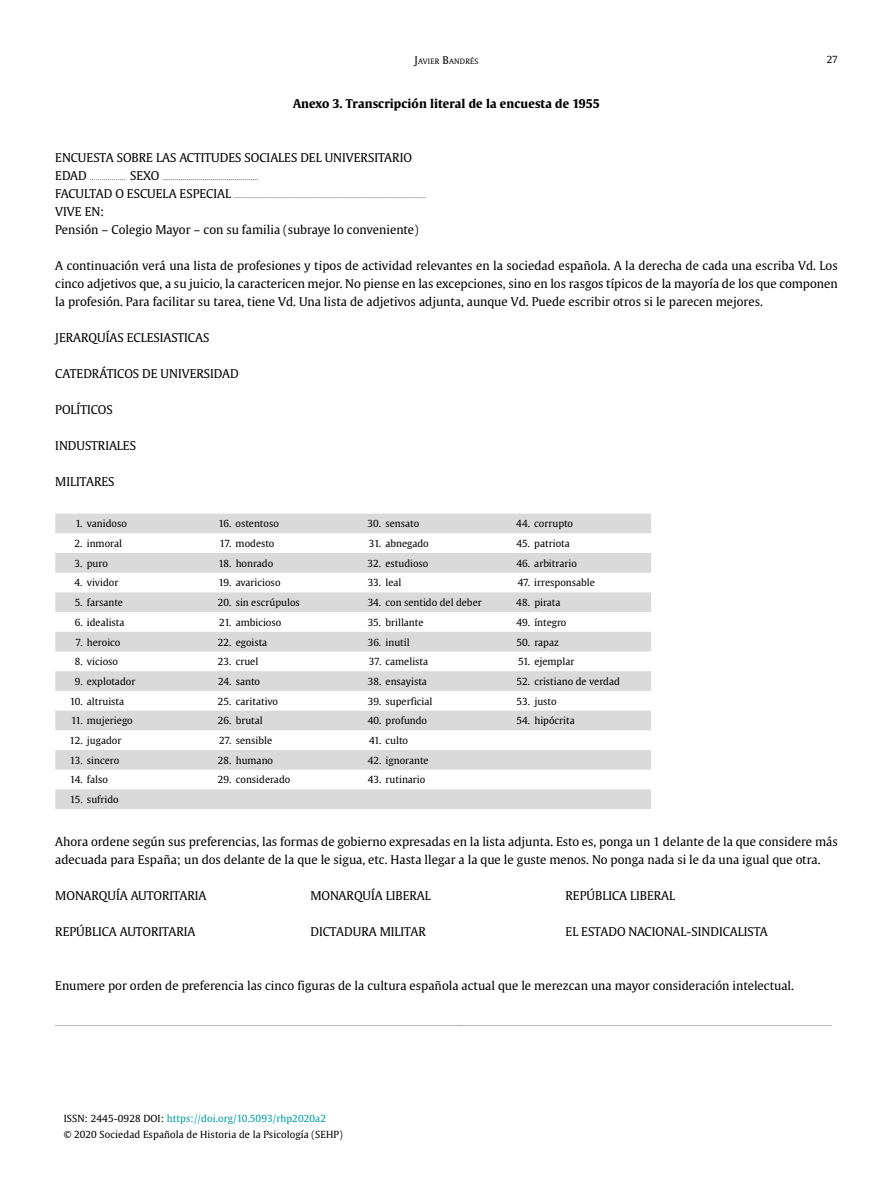
<style>
.page{position:relative;width:893px;height:1191px;background:#fff}
.page>*{position:absolute;margin:0;border:0;box-sizing:border-box;transform-origin:0 0}
.t1{font:12px/18px "Gulliver";color:#000}
.t2{font:700 12px "Gulliver";letter-spacing:.01em;color:#000}
.t3{font:9.75px/15.6px "Gulliver";color:#000}
.t4{font:7.35px "Gulliver";letter-spacing:.035em;color:#000}
.t5{font:6px "Gulliver";color:#000}
.s1{font-size:10.5px}
.s2{font-size:12px}
.s3{color:#009aa6}
</style>
<div class="page">
<svg style="left:55px;top:513px;width:596px;height:296px;fill:#dadada"></svg>
<p class="t4" style="left:414px;top:56px;width:65px"><span class="s1">J</span>AVIER <span class="s1">B</span>ANDRÉS</p>
<p class="t3" style="left:827px;top:52px;width:12px">27</p>
<p class="t2" style="left:293px;top:96px;width:308px">Anexo 3. Transcripción literal de la encuesta de 1955</p>
<p class="t1" style="left:55px;top:149px;width:358px">ENCUESTA SOBRE LAS ACTITUDES SOCIALES DEL UNIVERSITARIO</p>
<p class="t5" style="left:55px;top:174px;width:205px"><span class="s2">EDAD</span> ……………… <span class="s2">SEXO</span> …………………………………………</p>
<p class="t5" style="left:55px;top:192px;width:372px"><span class="s2">FACULTAD O ESCUELA ESPECIAL</span> ……………………………………………………………………………………</p>
<p class="t1" style="left:55px;top:203px;width:365px">VIVE EN:<br>Pensión – Colegio Mayor – con su familia (subraye lo conveniente)</p>
<p class="t1" style="left:55px;top:257px;width:784px;text-align:justify">A continuación verá una lista de profesiones y tipos de actividad relevantes en la sociedad española. A la derecha de cada una escriba Vd. Los cinco adjetivos que, a su juicio, la caractericen mejor. No piense en las excepciones, sino en los rasgos típicos de la mayoría de los que componen la profesión. Para facilitar su tarea, tiene Vd. Una lista de adjetivos adjunta, aunque Vd. Puede escribir otros si le parecen mejores.</p>
<p class="t1" style="left:55px;top:329px;width:156px">JERARQUÍAS ECLESIASTICAS</p>
<p class="t1" style="left:55px;top:365px;width:185px">CATEDRÁTICOS DE UNIVERSIDAD</p>
<p class="t1" style="left:55px;top:401px;width:59px">POLÍTICOS</p>
<p class="t1" style="left:55px;top:437px;width:82px">INDUSTRIALES</p>
<p class="t1" style="left:55px;top:473px;width:61px">MILITARES</p>
<p class="t3" style="left:75px;top:516px;width:53px">1. vanidoso</p>
<p class="t3" style="left:218px;top:516px;width:62px">16. ostentoso</p>
<p class="t3" style="left:368px;top:516px;width:53px">30. sensato</p>
<p class="t3" style="left:516px;top:516px;width:58px">44. corrupto</p>
<p class="t3" style="left:75px;top:535px;width:49px">2. inmoral</p>
<p class="t3" style="left:220px;top:535px;width:56px">17. modesto</p>
<p class="t3" style="left:369px;top:535px;width:61px">31. abnegado</p>
<p class="t3" style="left:516px;top:535px;width:55px">45. patriota</p>
<p class="t3" style="left:75px;top:555px;width:35px">3. puro</p>
<p class="t3" style="left:219px;top:555px;width:56px">18. honrado</p>
<p class="t3" style="left:368px;top:555px;width:62px">32. estudioso</p>
<p class="t3" style="left:516px;top:555px;width:62px">46. arbitrario</p>
<p class="t3" style="left:75px;top:575px;width:45px">4. vividor</p>
<p class="t3" style="left:219px;top:575px;width:63px">19. avaricioso</p>
<p class="t3" style="left:368px;top:575px;width:35px">33. leal</p>
<p class="t3" style="left:518px;top:575px;width:79px">47. irresponsable</p>
<p class="t3" style="left:75px;top:595px;width:50px">5. farsante</p>
<p class="t3" style="left:218px;top:595px;width:84px">20. sin escrúpulos</p>
<p class="t3" style="left:368px;top:595px;width:116px">34. con sentido del deber</p>
<p class="t3" style="left:516px;top:595px;width:46px">48. pirata</p>
<p class="t3" style="left:75px;top:614px;width:51px">6. idealista</p>
<p class="t3" style="left:219px;top:614px;width:64px">21. ambicioso</p>
<p class="t3" style="left:368px;top:614px;width:57px">35. brillante</p>
<p class="t3" style="left:516px;top:614px;width:52px">49. íntegro</p>
<p class="t3" style="left:76px;top:634px;width:46px">7. heroico</p>
<p class="t3" style="left:218px;top:634px;width:51px">22. egoista</p>
<p class="t3" style="left:368px;top:634px;width:44px">36. inutil</p>
<p class="t3" style="left:517px;top:634px;width:44px">50. rapaz</p>
<p class="t3" style="left:75px;top:654px;width:45px">8. vicioso</p>
<p class="t3" style="left:218px;top:654px;width:42px">23. cruel</p>
<p class="t3" style="left:369px;top:654px;width:61px">37. camelista</p>
<p class="t3" style="left:518px;top:654px;width:58px">51. ejemplar</p>
<p class="t3" style="left:75px;top:673px;width:62px">9. explotador</p>
<p class="t3" style="left:218px;top:673px;width:44px">24. santo</p>
<p class="t3" style="left:368px;top:673px;width:61px">38. ensayista</p>
<p class="t3" style="left:517px;top:673px;width:105px">52. cristiano de verdad</p>
<p class="t3" style="left:70px;top:693px;width:56px">10. altruista</p>
<p class="t3" style="left:218px;top:693px;width:62px">25. caritativo</p>
<p class="t3" style="left:368px;top:693px;width:66px">39. superficial</p>
<p class="t3" style="left:517px;top:693px;width:41px">53. justo</p>
<p class="t3" style="left:71px;top:713px;width:63px">11. mujeriego</p>
<p class="t3" style="left:218px;top:713px;width:46px">26. brutal</p>
<p class="t3" style="left:368px;top:713px;width:61px">40. profundo</p>
<p class="t3" style="left:517px;top:713px;width:60px">54. hipócrita</p>
<p class="t3" style="left:70px;top:732px;width:53px">12. jugador</p>
<p class="t3" style="left:219px;top:732px;width:54px">27. sensible</p>
<p class="t3" style="left:369px;top:732px;width:40px">41. culto</p>
<p class="t3" style="left:70px;top:752px;width:51px">13. sincero</p>
<p class="t3" style="left:218px;top:752px;width:57px">28. humano</p>
<p class="t3" style="left:368px;top:752px;width:62px">42. ignorante</p>
<p class="t3" style="left:70px;top:772px;width:40px">14. falso</p>
<p class="t3" style="left:218px;top:772px;width:74px">29. considerado</p>
<p class="t3" style="left:368px;top:772px;width:59px">43. rutinario</p>
<p class="t3" style="left:70px;top:791px;width:50px">15. sufrido</p>
<p class="t1" style="left:55px;top:833px;width:784px">Ahora ordene según sus preferencias, las formas de gobierno expresadas en la lista adjunta. Esto es, ponga un 1 delante de la que considere más adecuada para España; un dos delante de la que le sigua, etc. Hasta llegar a la que le guste menos. No ponga nada si le da una igual que otra.</p>
<p class="t1" style="left:55px;top:887px;width:153px">MONARQUÍA AUTORITARIA</p>
<p class="t1" style="left:310px;top:887px;width:122px">MONARQUÍA LIBERAL</p>
<p class="t1" style="left:566px;top:887px;width:111px">REPÚBLICA LIBERAL</p>
<p class="t1" style="left:55px;top:923px;width:142px">REPÚBLICA AUTORITARIA</p>
<p class="t1" style="left:310px;top:923px;width:117px">DICTADURA MILITAR</p>
<p class="t1" style="left:566px;top:923px;width:204px">EL ESTADO NACIONAL-SINDICALISTA</p>
<p class="t1" style="left:55px;top:977px;width:740px">Enumere por orden de preferencia las cinco figuras de la cultura española actual que le merezcan una mayor consideración intelectual.</p>
<p class="t5" style="left:55px;top:1020px;width:778px">…………………………………………………………………………………………………………………………………………………………………………………..……………………………………………………………………………………………………………………………………………………………………</p>
<p class="t3" style="left:64px;top:1110px;width:280px">ISSN: 2445-0928 DOI: <span class="s3">https://doi.org/10.5093/rhp2020a2<br></span>© 2020 Sociedad Española de Historia de la Psicología (SEHP)</p>
</div>
